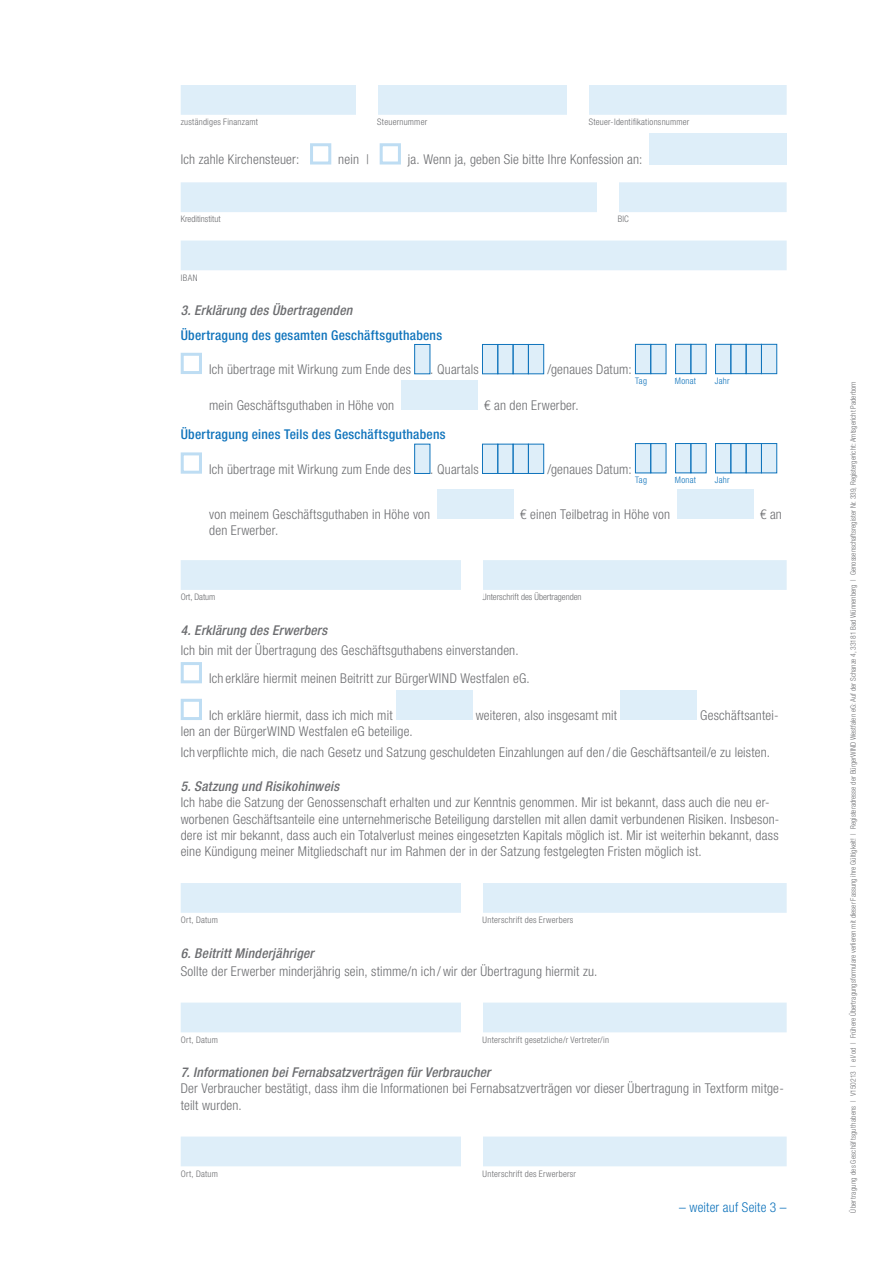
<style>
.page{position:relative;width:893px;height:1263px;background:#fff}
.page>*{position:absolute;margin:0;border:0;box-sizing:border-box;transform-origin:0 0}
.t1{font:300 condensed 13.5px/16.2px "Helvetica Neue LT Com";letter-spacing:.015em;color:#6c6d70}
.t2{font:italic 500 condensed 13.5px "Helvetica Neue LT Com";letter-spacing:.02em;color:#6c6d70}
.t3{font:500 condensed 13.5px "Helvetica Neue LT Com";letter-spacing:.02em;color:#1074bc}
.t4{font:300 condensed 13.5px "Helvetica Neue LT Com";letter-spacing:.01em;color:#1074bc}
.t5{font:300 condensed 9px "Helvetica Neue LT Com";letter-spacing:.025em;color:#6c6d70}
.t6{font:300 condensed 9px "Helvetica Neue LT Com";color:#6c6d70}
.t7{font:300 condensed 9px "Helvetica Neue LT Com";letter-spacing:.025em;color:#1074bc}
.t8{font:300 condensed 7.5px "Helvetica Neue LT Com";color:#6c6d70}
</style>
<div class="page">
<div style="left:181px;top:85px;width:606px;height:30px;background:#deeef9"></div>
<div style="left:181px;top:182px;width:606px;height:30px;background:#deeef9"></div>
<div style="left:181px;top:241px;width:606px;height:29px;background:#deeef9"></div>
<div style="left:181px;top:560px;width:606px;height:30px;background:#deeef9"></div>
<div style="left:181px;top:883px;width:606px;height:30px;background:#deeef9"></div>
<div style="left:181px;top:1002px;width:606px;height:30px;background:#deeef9"></div>
<div style="left:181px;top:1136px;width:606px;height:30px;background:#deeef9"></div>
<div style="left:310px;top:143px;width:21px;height:21px;border:3px solid #beddf3"></div>
<div style="left:380px;top:143px;width:21px;height:21px;border:3px solid #beddf3"></div>
<div style="left:649px;top:133px;width:138px;height:31px;background:#deeef9"></div>
<div style="left:181px;top:353px;width:21px;height:21px;border:3px solid #beddf3"></div>
<div style="left:415px;top:344px;width:15px;height:30px;background:#deeef9"></div>
<div style="left:414px;top:344px;width:16px;height:30px;border:1px solid #1074bc"></div>
<div style="left:482px;top:344px;width:62px;height:30px;background:#deeef9"></div>
<div style="left:482px;top:344px;width:16px;height:30px;border:1px solid #1074bc"></div>
<div style="left:513px;top:344px;width:16px;height:30px;border:1px solid #1074bc"></div>
<div style="left:528px;top:344px;width:16px;height:30px;border:1px solid #1074bc"></div>
<div style="left:635px;top:344px;width:142px;height:30px;background:#deeef9"></div>
<div style="left:706px;top:342px;width:9px;height:36px;background:#fff"></div>
<div style="left:715px;top:344px;width:16px;height:30px;border:1px solid #1074bc"></div>
<div style="left:731px;top:344px;width:15px;height:30px;border:1px solid #1074bc"></div>
<div style="left:746px;top:344px;width:16px;height:30px;border:1px solid #1074bc"></div>
<div style="left:761px;top:344px;width:16px;height:30px;border:1px solid #1074bc"></div>
<div style="left:666px;top:342px;width:9px;height:36px;background:#fff"></div>
<div style="left:675px;top:344px;width:16px;height:30px;border:1px solid #1074bc"></div>
<div style="left:691px;top:344px;width:15px;height:30px;border:1px solid #1074bc"></div>
<div style="left:635px;top:344px;width:16px;height:30px;border:1px solid #1074bc"></div>
<div style="left:651px;top:344px;width:15px;height:30px;border:1px solid #1074bc"></div>
<div style="left:401px;top:380px;width:76px;height:30px;background:#deeef9"></div>
<div style="left:181px;top:452px;width:21px;height:22px;border:3px solid #beddf3"></div>
<div style="left:415px;top:444px;width:15px;height:30px;background:#deeef9"></div>
<div style="left:414px;top:444px;width:16px;height:30px;border:1px solid #1074bc"></div>
<div style="left:482px;top:444px;width:62px;height:30px;background:#deeef9"></div>
<div style="left:482px;top:444px;width:16px;height:30px;border:1px solid #1074bc"></div>
<div style="left:513px;top:444px;width:16px;height:30px;border:1px solid #1074bc"></div>
<div style="left:528px;top:444px;width:16px;height:30px;border:1px solid #1074bc"></div>
<div style="left:635px;top:443px;width:142px;height:30px;background:#deeef9"></div>
<div style="left:706px;top:442px;width:9px;height:35px;background:#fff"></div>
<div style="left:715px;top:443px;width:16px;height:30px;border:1px solid #1074bc"></div>
<div style="left:746px;top:443px;width:16px;height:30px;border:1px solid #1074bc"></div>
<div style="left:761px;top:443px;width:16px;height:30px;border:1px solid #1074bc"></div>
<div style="left:666px;top:442px;width:9px;height:35px;background:#fff"></div>
<div style="left:675px;top:443px;width:16px;height:30px;border:1px solid #1074bc"></div>
<div style="left:635px;top:443px;width:16px;height:30px;border:1px solid #1074bc"></div>
<div style="left:437px;top:489px;width:76px;height:30px;background:#deeef9"></div>
<div style="left:677px;top:489px;width:76px;height:30px;background:#deeef9"></div>
<div style="left:181px;top:662px;width:21px;height:21px;border:3px solid #beddf3"></div>
<div style="left:181px;top:699px;width:21px;height:21px;border:3px solid #beddf3"></div>
<div style="left:396px;top:690px;width:76px;height:30px;background:#deeef9"></div>
<div style="left:621px;top:690px;width:76px;height:30px;background:#deeef9"></div>
<div style="left:461px;top:880px;width:22px;height:34px;background:#fff"></div>
<div style="left:461px;top:1001px;width:22px;height:34px;background:#fff"></div>
<div style="left:461px;top:555px;width:22px;height:43px;background:#fff"></div>
<div style="left:597px;top:179px;width:21px;height:34px;background:#fff"></div>
<div style="left:568px;top:81px;width:21px;height:35px;background:#fff"></div>
<div style="left:356px;top:84px;width:22px;height:33px;background:#fff"></div>
<div style="left:461px;top:1134px;width:22px;height:34px;background:#fff"></div>
<p class="t5" style="left:181px;top:117px;width:79px">zuständiges Finanzamt</p>
<p class="t5" style="left:377px;top:117px;width:52px">Steuernummer</p>
<p class="t5" style="left:589px;top:117px;width:102px">Steuer-Identifikationsnummer</p>
<p class="t1" style="left:181px;top:151px;width:120px">Ich zahle Kirchensteuer:</p>
<p class="t1" style="left:338px;top:151px;width:32px">nein |</p>
<p class="t1" style="left:408px;top:151px;width:236px">ja. Wenn ja, geben Sie bitte Ihre Konfession an:</p>
<p class="t6" style="left:181px;top:214px;width:41px">Kreditinstitut</p>
<p class="t5" style="left:618px;top:214px;width:12px">BIC</p>
<p class="t5" style="left:181px;top:272px;width:18px">IBAN</p>
<p class="t2" style="left:181px;top:302px;width:173px">3. Erklärung des Übertragenden</p>
<p class="t3" style="left:181px;top:327px;width:263px">Übertragung des gesamten Geschäftsguthabens</p>
<p class="t1" style="left:209px;top:361px;width:203px">Ich übertrage mit Wirkung zum Ende des</p>
<p class="t1" style="left:430px;top:361px;width:50px">. Quartals</p>
<p class="t1" style="left:547px;top:361px;width:86px">/genaues Datum:</p>
<p class="t7" style="left:635px;top:376px;width:13px">Tag</p>
<p class="t7" style="left:675px;top:376px;width:23px">Monat</p>
<p class="t7" style="left:715px;top:376px;width:16px">Jahr</p>
<p class="t1" style="left:209px;top:397px;width:186px">mein Geschäftsguthaben in Höhe von</p>
<p class="t1" style="left:484px;top:397px;width:96px">€ an den Erwerber.</p>
<p class="t3" style="left:181px;top:426px;width:266px">Übertragung eines Teils des Geschäftsguthabens</p>
<p class="t1" style="left:209px;top:461px;width:203px">Ich übertrage mit Wirkung zum Ende des</p>
<p class="t1" style="left:430px;top:461px;width:50px">. Quartals</p>
<p class="t1" style="left:547px;top:461px;width:86px">/genaues Datum:</p>
<p class="t7" style="left:635px;top:475px;width:13px">Tag</p>
<p class="t7" style="left:675px;top:475px;width:23px">Monat</p>
<p class="t7" style="left:715px;top:475px;width:16px">Jahr</p>
<p class="t1" style="left:209px;top:506px;width:222px">von meinem Geschäftsguthaben in Höhe von</p>
<p class="t1" style="left:520px;top:506px;width:151px">€ einen Teilbetrag in Höhe von</p>
<p class="t1" style="left:760px;top:506px;width:23px">€ an</p>
<p class="t1" style="left:209px;top:522px;width:71px">den Erwerber.</p>
<p class="t6" style="left:181px;top:592px;width:36px">Ort, Datum</p>
<p class="t6" style="left:482px;top:592px;width:101px">Unterschrift des Übertragenden</p>
<p class="t2" style="left:181px;top:622px;width:148px">4. Erklärung des Erwerbers</p>
<p class="t1" style="left:209px;top:636px;width:322px;line-height:28.2px;text-indent:-28px">Ich bin mit der Übertragung des Geschäftsguthabens einverstanden.<br>Ich erkläre hiermit meinen Beitritt zur BürgerWIND Westfalen eG.</p>
<p class="t1" style="left:209px;top:707px;width:185px">Ich erkläre hiermit, dass ich mich mit</p>
<p class="t1" style="left:476px;top:707px;width:143px">weiteren, also insgesamt mit</p>
<p class="t1" style="left:700px;top:707px;width:80px">Geschäftsantei-</p>
<p class="t1" style="left:181px;top:721px;width:591px;line-height:20.4px">len an der BürgerWIND Westfalen eG beteilige.<br>Ich verpflichte mich, die nach Gesetz und Satzung geschuldeten Einzahlungen auf den / die Geschäftsanteil/e zu leisten.</p>
<p class="t2" style="left:181px;top:778px;width:160px">5. Satzung und Risikohinweis</p>
<p class="t1" style="left:181px;top:794px;width:600px">Ich habe die Satzung der Genossenschaft erhalten und zur Kenntnis genommen. Mir ist bekannt, dass auch die neu er&shy;worbenen Geschäftsanteile eine unternehmerische Beteiligung darstellen mit allen damit verbundenen Risiken. Insbeson&shy;dere ist mir bekannt, dass auch ein Totalverlust meines eingesetzten Kapitals möglich ist. Mir ist weiterhin bekannt, dass eine Kündigung meiner Mitgliedschaft nur im Rahmen der in der Satzung festgelegten Fristen möglich ist.</p>
<p class="t5" style="left:181px;top:915px;width:39px">Ort, Datum</p>
<p class="t5" style="left:483px;top:915px;width:92px">Unterschrift des Erwerbers</p>
<p class="t2" style="left:181px;top:945px;width:135px">6. Beitritt Minderjähriger</p>
<p class="t1" style="left:181px;top:963px;width:418px">Sollte der Erwerber minderjährig sein, stimme/n ich /wir der Übertragung hiermit zu.</p>
<p class="t5" style="left:181px;top:1034px;width:39px">Ort, Datum</p>
<p class="t5" style="left:483px;top:1034px;width:128px">Unterschrift gesetzliche/r Vertreter/in</p>
<p class="t2" style="left:181px;top:1064px;width:311px">7. Informationen bei Fernabsatzverträgen für Verbraucher</p>
<p class="t1" style="left:181px;top:1080px;width:605px">Der Verbraucher bestätigt, dass ihm die Informationen bei Fernabsatzverträgen vor dieser Übertragung in Textform mitge&shy;teilt wurden.</p>
<p class="t5" style="left:181px;top:1168px;width:39px">Ort, Datum</p>
<p class="t5" style="left:483px;top:1168px;width:95px">Unterschrift des Erwerbersr</p>
<p class="t4" style="left:679px;top:1200px;width:109px">– weiter auf Seite 3 –</p>
<p class="t8" style="left:849px;top:1212px;width:833px;rotate:-90deg">Übertragung des Geschäftsguthabens | V150213 | el/od | Frühere Übertragungsformulare verlieren mit dieser Fassung ihre Gültigkeit! | Registeradresse der BürgerWIND Westfalen eG: Auf der Schanze 4, 33181 Bad Wünnenberg | Genossenschaftsregister Nr. 339, Registergericht: Amtsgericht Paderborn</p>
</div>
